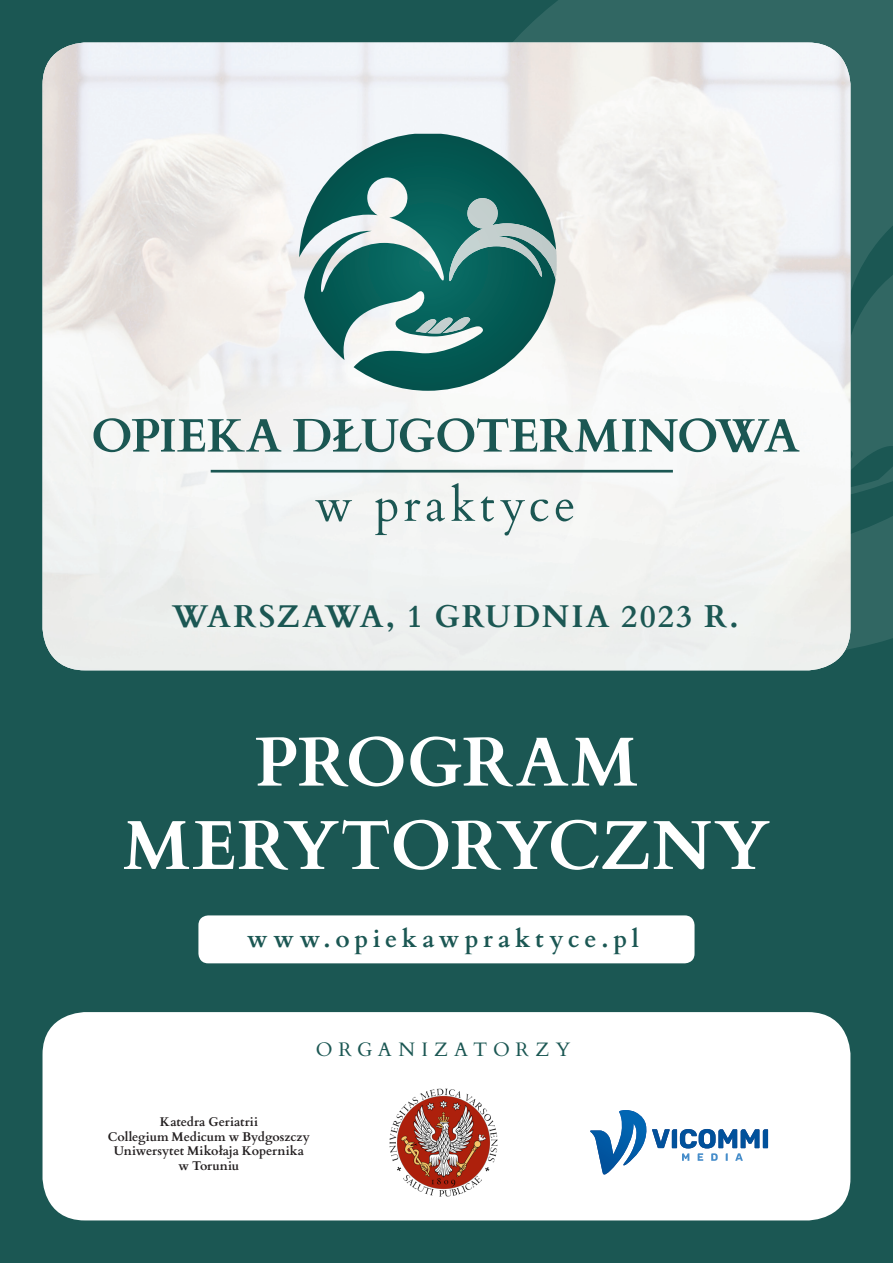
<style>
.page{position:relative;width:893px;height:1263px;background:#1b5753}
.page>*{position:absolute;margin:0;border:0;box-sizing:border-box;transform-origin:0 0}
.t1{font:700 69.45px "Cardo";letter-spacing:-.01em;color:#fff}
.t2{font:700 31.5px "Cardo";letter-spacing:.065em;color:#1b5753}
.t3{font:700 24.6px "Cardo";letter-spacing:.19em;color:#1b5753}
.t4{font:19.5px "Cardo";letter-spacing:.3em;color:#1b5753}
.t5{font:700 12.6px "Cardo";color:#231f20}
</style>
<div class="page">
<svg style="left:417px;top:0;width:476px;height:649px;fill:#316763"></svg>
<img style="left:43px;top:43px;width:807px;height:627px">
<div style="left:43px;top:1012px;width:807px;height:208px;background:#fff;border-radius:43px"></div>
<div style="left:198px;top:915px;width:496px;height:48px;background:#fff;border-radius:10px"></div>
<svg style="left:590px;top:1110px;width:178px;height:64px"></svg>
<img style="left:389px;top:1088px;width:109px;height:109px">
<svg style="left:315px;top:500px;width:37px;height:21px"></svg>
<svg style="left:375px;top:498px;width:22px;height:37px"></svg>
<svg style="left:404px;top:499px;width:16px;height:22px"></svg>
<svg style="left:427px;top:499px;width:18px;height:23px"></svg>
<svg style="left:451px;top:483px;width:24px;height:38px"></svg>
<svg style="left:481px;top:496px;width:13px;height:25px"></svg>
<svg style="left:500px;top:500px;width:25px;height:35px"></svg>
<svg style="left:531px;top:499px;width:17px;height:22px"></svg>
<svg style="left:556px;top:499px;width:17px;height:22px"></svg>
<svg style="left:93px;top:418px;width:188px;height:34px"></svg>
<svg style="left:293px;top:418px;width:506px;height:34px"></svg>
<hr style="left:211px;top:470px;width:462px;height:2px;background:#1b5753">
<svg style="left:299px;top:134px;width:258px;height:257px;background:#669995"></svg>
<svg style="left:416px;top:317px;width:55px;height:16px"></svg>
<svg style="left:449px;top:198px;width:108px;height:83px;background:#4f8984"></svg>
<p class="t2" style="left:172px;top:591px;width:568px">WARSZAWA, 1 GRUDNIA 2023 R.</p>
<p class="t1" style="left:255px;top:706px;width:385px">PROGRAM</p>
<p class="t1" style="left:123px;top:790px;width:648px">MERYTORYCZNY</p>
<p class="t3" style="left:247px;top:919px;width:393px">www.opiekawpraktyce.pl</p>
<p class="t4" style="left:316px;top:1034px;width:256px">ORGANIZATORZY</p>
<p class="t5" style="left:160px;top:1111px;width:100px">Katedra Geriatrii</p>
<p class="t5" style="left:108px;top:1126px;width:204px">Collegium Medicum w Bydgoszczy</p>
<p class="t5" style="left:114px;top:1141px;width:192px">Uniwersytet Mikołaja Kopernika</p>
<p class="t5" style="left:179px;top:1155px;width:62px">w Toruniu</p>
</div>
